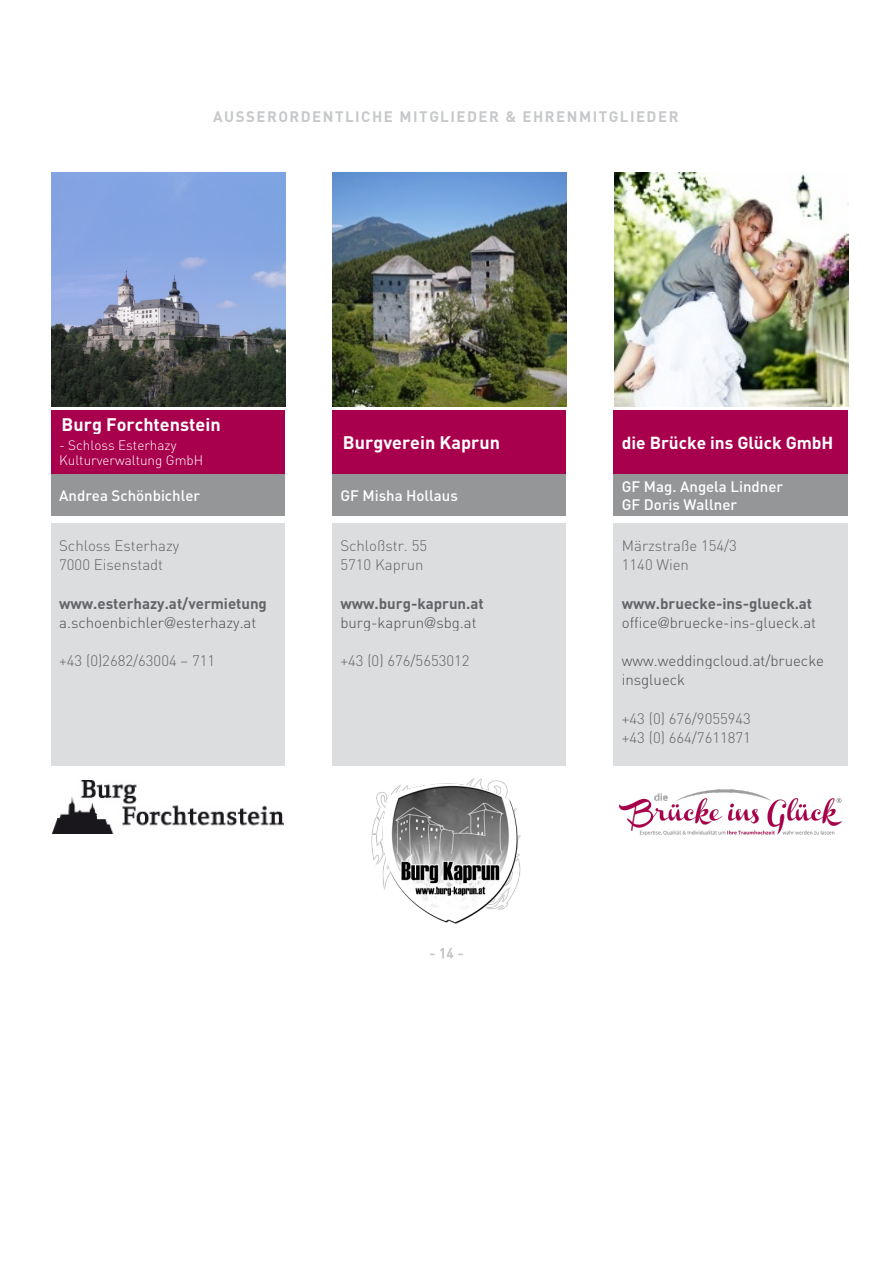
<style>
.page{position:relative;width:893px;height:1263px;background:#fff}
.page>*{position:absolute;margin:0;border:0;box-sizing:border-box;transform-origin:0 0}
.t1{font:700 18px "DIN Pro";color:#fff}
.t2{font:700 17.25px "DIN Pro";color:#fff}
.t3{font:300 15px/19.2px "DIN Pro";color:#636467}
.t4{font:700 15px/19.2px "DIN Pro";color:#636467}
.t5{font:300 15px/19.2px "DIN Pro";color:#4d4d4f}
.t6{font:500 15px/18px "DIN Pro";color:#fff}
.t7{font:700 15px "DIN Pro";letter-spacing:.1em;color:#c6c8ca}
.t8{font:300 13.5px/15px "DIN Pro";color:#fff}
.s1{font-weight:300;color:#4d4d4f}
.s2{font-family:"Helvetica Neue LT Std";font-weight:300}
.s3{font-weight:700;color:#636467}
.s4{font-family:"Helvetica Neue LT Std";color:#636467}
</style>
<div class="page">
<svg style="left:441px;top:948px;width:21px;height:10px"></svg>
<div style="left:51px;top:410px;width:234px;height:64px;background:#a9004d"></div>
<div style="left:51px;top:474px;width:234px;height:42px;background:#949698"></div>
<div style="left:51px;top:523px;width:234px;height:242px;background:#dcddde"></div>
<div style="left:332px;top:410px;width:234px;height:64px;background:#a9004d"></div>
<div style="left:332px;top:474px;width:234px;height:42px;background:#949698"></div>
<div style="left:332px;top:523px;width:234px;height:242px;background:#dcddde"></div>
<div style="left:614px;top:410px;width:234px;height:64px;background:#a9004d"></div>
<div style="left:614px;top:474px;width:234px;height:42px;background:#949698"></div>
<div style="left:614px;top:523px;width:234px;height:242px;background:#dcddde"></div>
<img style="left:53px;top:781px;width:231px;height:52px">
<img style="left:371px;top:778px;width:150px;height:146px">
<img style="left:618px;top:789px;width:224px;height:47px">
<img style="left:333px;top:172px;width:233px;height:234px">
<img style="left:51px;top:172px;width:234px;height:234px">
<img style="left:614px;top:172px;width:234px;height:234px">
<p class="t7" style="left:213px;top:106px;width:467px">AUSSERORDENTLICHE MITGLIEDER &amp; EHRENMITGLIEDER</p>
<p class="t1" style="left:62px;top:412px;width:160px">Burg Forchtenstein</p>
<p class="t8" style="left:59px;top:437px;width:146px">- Schloss Esterhazy<br>Kulturverwaltung GmbH</p>
<p class="t6" style="left:59px;top:486px;width:143px">Andrea Schönbichler</p>
<p class="t3" style="left:59px;top:536px;width:122px">Schloss Esterhazy<br>7000 Eisenstadt</p>
<p class="t4" style="left:59px;top:593px;width:209px">www.esterhazy.at/vermietung <span class="s1">a.schoenbichler</span><span class="s2">@</span><span class="s1">esterhazy.at</span></p>
<p class="t3" style="left:59px;top:651px;width:158px">+43 (0)2682/63004 – 711</p>
<p class="t1" style="left:343px;top:430px;width:159px">Burgverein Kaprun</p>
<p class="t6" style="left:340px;top:486px;width:119px">GF Misha Hollaus</p>
<p class="t3" style="left:340px;top:536px;width:88px">Schloßstr. 55<br>5710 Kaprun</p>
<p class="t4" style="left:340px;top:593px;width:145px">www.burg-kaprun.at <span class="s1">burg-kaprun</span><span class="s2">@</span><span class="s1">sbg.at</span></p>
<p class="t3" style="left:340px;top:651px;width:131px">+43 (0) 676/5653012</p>
<p class="t2" style="left:622px;top:431px;width:213px">die Brücke ins Glück GmbH</p>
<p class="t6" style="left:622px;top:477px;width:163px">GF Mag. Angela Lindner<br>GF Doris Wallner</p>
<p class="t3" style="left:622px;top:536px;width:117px">Märzstraße 154/3<br>1140 Wien</p>
<p class="t5" style="left:622px;top:593px;width:196px"><span class="s3">www.bruecke-ins-glueck.at </span>office<span class="s4">@</span>bruecke-ins-glueck.at</p>
<p class="t5" style="left:622px;top:651px;width:204px">www.weddingcloud.at/bruecke insglueck</p>
<p class="t3" style="left:622px;top:708px;width:131px">+43 (0) 676/9055943 +43 (0) 664/7611871</p>
</div>
